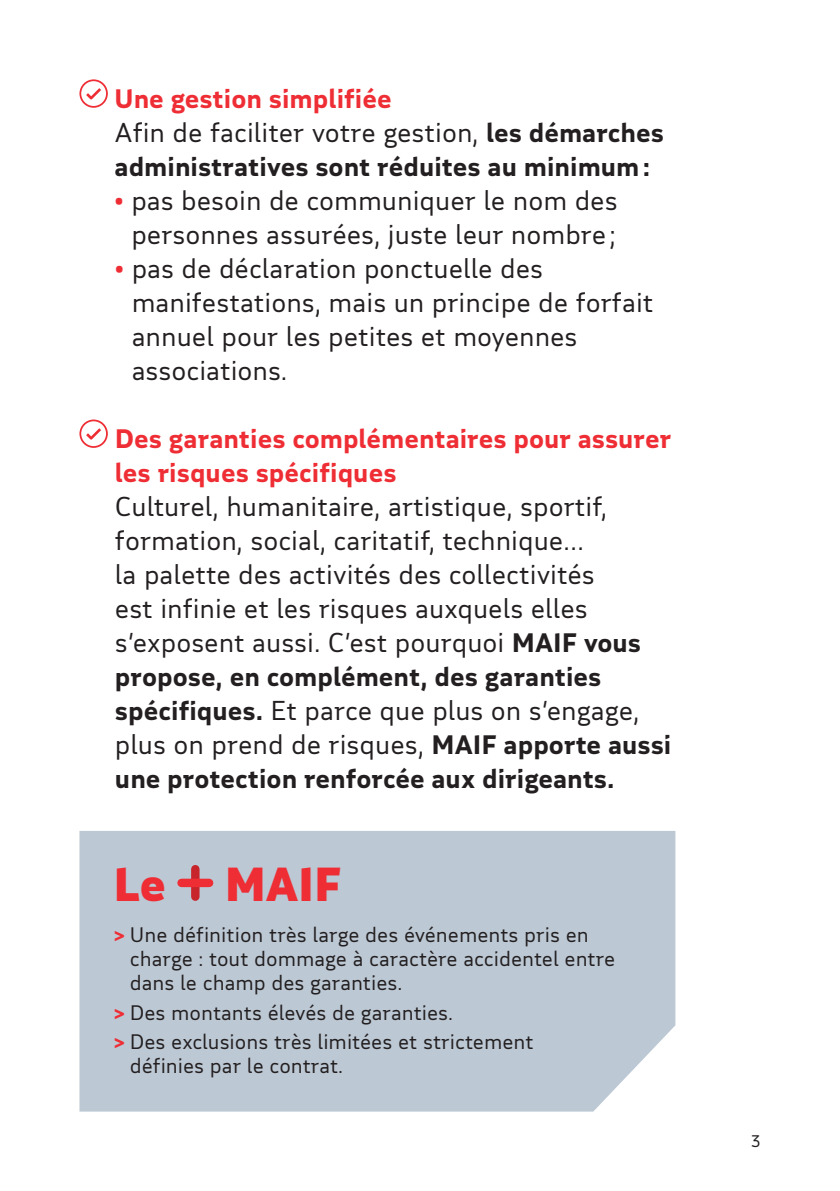
<style>
.page{position:relative;width:840px;height:1191px;background:#fff}
.page>*{position:absolute;margin:0;border:0;box-sizing:border-box;transform-origin:0 0}
.t1{font:900 45.4px "MAIF";color:#ee2d34}
.t2{font:26px/34px "MAIF";color:#231f20}
.t3{font:700 26px/34px "MAIF";color:#231f20}
.t4{font:700 26px/34px "MAIF";color:#ee2d34}
.t5{font:20px/24px "MAIF";color:#231f20}
.t6{font:16px "MAIF";color:#231f20}
.s1{color:#ee2d34}
.s2{font-weight:400}
.s3{font-weight:700;color:#ee2d34}
.s4{font-weight:700}
.s5{font-weight:700;font-size:18px;color:#ee2d34}
</style>
<div class="page">
<svg style="left:79px;top:79px;width:29px;height:29px"></svg>
<svg style="left:79px;top:419px;width:29px;height:29px"></svg>
<div style="left:79px;top:831px;width:596px;height:280px;background:#bcc8d4"></div>
<div style="left:191px;top:869px;width:8px;height:27px;background:#c8242b"></div>
<div style="left:181px;top:878px;width:28px;height:9px;background:#ee2d34"></div>
<p class="t3" style="left:115px;top:81px;width:550px"><span class="s1">Une gestion simplifiée<br></span><span class="s2">Afin de faciliter votre gestion,</span> les démarches administratives sont réduites au minimum:</p>
<p class="t2" style="left:115px;top:183px;width:504px;text-align:center"><span class="s3">•</span> pas besoin de communiquer le nom des personnes assurées, juste leur nombre;</p>
<p class="t2" style="left:132px;top:251px;width:523px;text-indent:-17px"><span class="s3">•</span> pas de déclaration ponctuelle des manifestations, mais un principe de forfait annuel pour les petites et moyennes associations.</p>
<p class="t4" style="left:115px;top:421px;width:557px">Des garanties complémentaires pour assurer les risques spécifiques</p>
<p class="t2" style="left:115px;top:489px;width:557px">Culturel, humanitaire, artistique, sportif, formation, social, caritatif, technique…<br>la palette des activités des collectivités<br>est infinie et les risques auxquels elles s’exposent aussi. C’est pourquoi <span class="s4">MAIF vous propose, en complément, des garanties spécifiques.</span> Et parce que plus on s’engage, plus on prend de risques, <span class="s4">MAIF apporte aussi une protection renforcée aux dirigeants.</span></p>
<h1 class="t1" style="left:113px;top:855px;width:54px">Le</h1>
<h1 class="t1" style="left:225px;top:855px;width:118px">MAIF</h1>
<p class="t5" style="left:130px;top:922px;width:486px;text-indent:-16px"><span class="s5">&gt;</span> Une définition très large des événements pris en charge : tout dommage à caractère accidentel entre dans le champ des garanties.</p>
<p class="t5" style="left:113px;top:997px;width:421px;line-height:29.6px"><span class="s5">&gt;</span> Des montants élevés de garanties.<br><span class="s5">&gt;</span> Des exclusions très limitées et strictement</p>
<p class="t5" style="left:130px;top:1053px;width:215px">définies par le contrat.</p>
<p class="t6" style="left:750px;top:1131px;width:11px">3</p>
</div>
